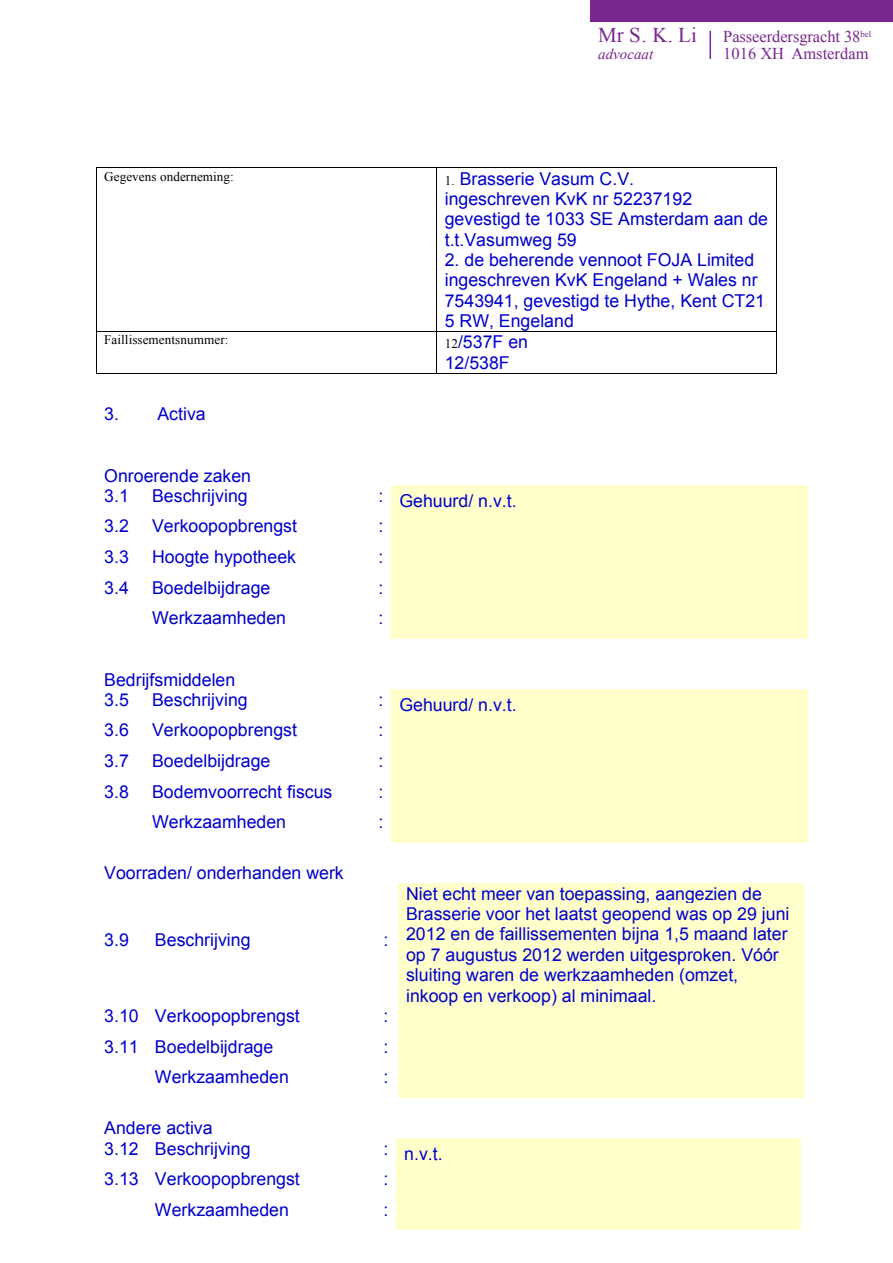
<style>
.page{position:relative;width:893px;height:1263px;background:#fff}
.page>*{position:absolute;margin:0;border:0;box-sizing:border-box;transform-origin:0 0}
.t1{font:21px "Times New Roman";color:#77278d}
.t2{font:17.7px/20.4px "Arial";color:#00c}
.t3{font:16.5px "Times New Roman";letter-spacing:-.005em;color:#77278d}
.t4{font:italic 15px "Times New Roman";color:#77278d}
.t5{font:13.05px "Times New Roman";letter-spacing:.005em;color:#000}
.s1{font-family:"Times New Roman";font-size:13.05px;color:#000}
</style>
<div class="page">
<hr style="left:709px;top:31px;width:2px;height:28px;background:#77278d">
<div style="left:590px;top:0;width:303px;height:21px;background:#77278d"></div>
<hr style="left:96px;top:167px;width:340px;height:1px;background:#000">
<hr style="left:437px;top:167px;width:339px;height:1px;background:#000">
<hr style="left:96px;top:168px;width:1px;height:163px;background:#000">
<hr style="left:436px;top:168px;width:1px;height:163px;background:#000">
<hr style="left:776px;top:168px;width:1px;height:163px;background:#000">
<hr style="left:96px;top:331px;width:340px;height:1px;background:#000">
<hr style="left:437px;top:331px;width:339px;height:1px;background:#000">
<hr style="left:96px;top:332px;width:1px;height:41px;background:#000">
<hr style="left:96px;top:373px;width:340px;height:1px;background:#000">
<hr style="left:436px;top:332px;width:1px;height:41px;background:#000">
<hr style="left:437px;top:373px;width:339px;height:1px;background:#000">
<hr style="left:776px;top:332px;width:1px;height:41px;background:#000">
<div style="left:391px;top:486px;width:417px;height:30px;background:#ffc"></div>
<div style="left:391px;top:516px;width:417px;height:31px;background:#ffc"></div>
<div style="left:391px;top:547px;width:417px;height:30px;background:#ffc"></div>
<div style="left:391px;top:577px;width:417px;height:31px;background:#ffc"></div>
<div style="left:391px;top:608px;width:417px;height:30px;background:#ffc"></div>
<div style="left:391px;top:690px;width:417px;height:30px;background:#ffc"></div>
<div style="left:391px;top:720px;width:417px;height:31px;background:#ffc"></div>
<div style="left:391px;top:751px;width:417px;height:30px;background:#ffc"></div>
<div style="left:391px;top:781px;width:417px;height:31px;background:#ffc"></div>
<div style="left:391px;top:812px;width:417px;height:30px;background:#ffc"></div>
<div style="left:398px;top:883px;width:405px;height:123px;background:#ffc"></div>
<div style="left:398px;top:1006px;width:405px;height:30px;background:#ffc"></div>
<div style="left:398px;top:1036px;width:405px;height:31px;background:#ffc"></div>
<div style="left:398px;top:1067px;width:405px;height:30px;background:#ffc"></div>
<div style="left:396px;top:1138px;width:405px;height:31px;background:#ffc"></div>
<div style="left:396px;top:1169px;width:405px;height:31px;background:#ffc"></div>
<div style="left:396px;top:1200px;width:405px;height:30px;background:#ffc"></div>
<p class="t1" style="left:598px;top:21px;width:100px">Mr S. K. Li</p>
<p class="t3" style="left:723px;top:25px;width:149px">Passeerdersgracht 38<sup>bel</sup></p>
<p class="t4" style="left:598px;top:44px;width:56px">advocaat</p>
<p class="t3" style="left:723px;top:42px;width:147px">1016 XH Amsterdam</p>
<p class="t5" style="left:104px;top:167px;width:131px">Gegevens onderneming:</p>
<p class="t2" style="left:445px;top:168px;width:325px"><span class="s1">1.</span> Brasserie Vasum C.V.<br>ingeschreven KvK nr 52237192 gevestigd te 1033 SE Amsterdam aan de t.t.Vasumweg 59</p>
<p class="t2" style="left:445px;top:250px;width:322px">2. de beherende vennoot FOJA Limited ingeschreven KvK Engeland + Wales nr<br>7543941, gevestigd te Hythe, Kent CT21<br>5 RW, Engeland</p>
<p class="t5" style="left:104px;top:331px;width:126px">Faillissementsnummer:</p>
<p class="t2" style="left:445px;top:332px;width:85px"><span class="s1">12</span>/537F en<br>12/538F</p>
<p class="t2" style="left:104px;top:404px;width:103px">3. Activa</p>
<p class="t2" style="left:104px;top:466px;width:148px">Onroerende zaken<br>3.1</p>
<p class="t2" style="left:152px;top:486px;width:97px">Beschrijving</p>
<p class="t2" style="left:378px;top:491px;width:140px">: Gehuurd/ n.v.t.</p>
<p class="t2" style="left:104px;top:516px;width:26px">3.2</p>
<p class="t2" style="left:152px;top:516px;width:146px">Verkoopopbrengst</p>
<p class="t2" style="left:378px;top:516px;width:6px">:</p>
<p class="t2" style="left:104px;top:547px;width:26px">3.3</p>
<p class="t2" style="left:152px;top:547px;width:145px">Hoogte hypotheek</p>
<p class="t2" style="left:378px;top:547px;width:6px">:</p>
<p class="t2" style="left:104px;top:578px;width:26px">3.4</p>
<p class="t2" style="left:152px;top:578px;width:120px">Boedelbijdrage</p>
<p class="t2" style="left:378px;top:578px;width:6px">:</p>
<p class="t2" style="left:152px;top:608px;width:136px">Werkzaamheden</p>
<p class="t2" style="left:378px;top:608px;width:6px">:</p>
<p class="t2" style="left:104px;top:669px;width:133px">Bedrijfsmiddelen<br>3.5</p>
<p class="t2" style="left:152px;top:690px;width:97px">Beschrijving</p>
<p class="t2" style="left:378px;top:695px;width:140px">: Gehuurd/ n.v.t.</p>
<p class="t2" style="left:104px;top:720px;width:26px">3.6</p>
<p class="t2" style="left:152px;top:720px;width:146px">Verkoopopbrengst</p>
<p class="t2" style="left:378px;top:720px;width:6px">:</p>
<p class="t2" style="left:104px;top:751px;width:26px">3.7</p>
<p class="t2" style="left:152px;top:751px;width:120px">Boedelbijdrage</p>
<p class="t2" style="left:378px;top:751px;width:6px">:</p>
<p class="t2" style="left:104px;top:781px;width:26px">3.8</p>
<p class="t2" style="left:152px;top:781px;width:182px">Bodemvoorrecht fiscus</p>
<p class="t2" style="left:378px;top:781px;width:6px">:</p>
<p class="t2" style="left:152px;top:812px;width:136px">Werkzaamheden</p>
<p class="t2" style="left:378px;top:812px;width:6px">:</p>
<p class="t2" style="left:104px;top:863px;width:241px">Voorraden/ onderhanden werk</p>
<p class="t2" style="left:104px;top:929px;width:26px">3.9</p>
<p class="t2" style="left:155px;top:929px;width:97px">Beschrijving</p>
<p class="t2" style="left:383px;top:929px;width:6px">:</p>
<p class="t2" style="left:406px;top:883px;width:385px">Niet echt meer van toepassing, aangezien de Brasserie voor het laatst geopend was op 29 juni 2012 en de faillissementen bijna 1,5 maand later op 7 augustus 2012 werden uitgesproken. Vóór sluiting waren de werkzaamheden (omzet, inkoop en verkoop) al minimaal.</p>
<p class="t2" style="left:104px;top:1006px;width:197px">3.10 Verkoopopbrengst</p>
<p class="t2" style="left:383px;top:1006px;width:6px">:</p>
<p class="t2" style="left:104px;top:1036px;width:170px">3.11 Boedelbijdrage</p>
<p class="t2" style="left:383px;top:1036px;width:6px">:</p>
<p class="t2" style="left:155px;top:1067px;width:136px">Werkzaamheden</p>
<p class="t2" style="left:383px;top:1067px;width:6px">:</p>
<p class="t2" style="left:104px;top:1118px;width:148px">Andere activa<br>3.12 Beschrijving</p>
<p class="t2" style="left:383px;top:1143px;width:61px">: n.v.t.</p>
<p class="t2" style="left:104px;top:1169px;width:197px">3.13 Verkoopopbrengst</p>
<p class="t2" style="left:383px;top:1169px;width:6px">:</p>
<p class="t2" style="left:155px;top:1200px;width:136px">Werkzaamheden</p>
<p class="t2" style="left:383px;top:1200px;width:6px">:</p>
</div>
